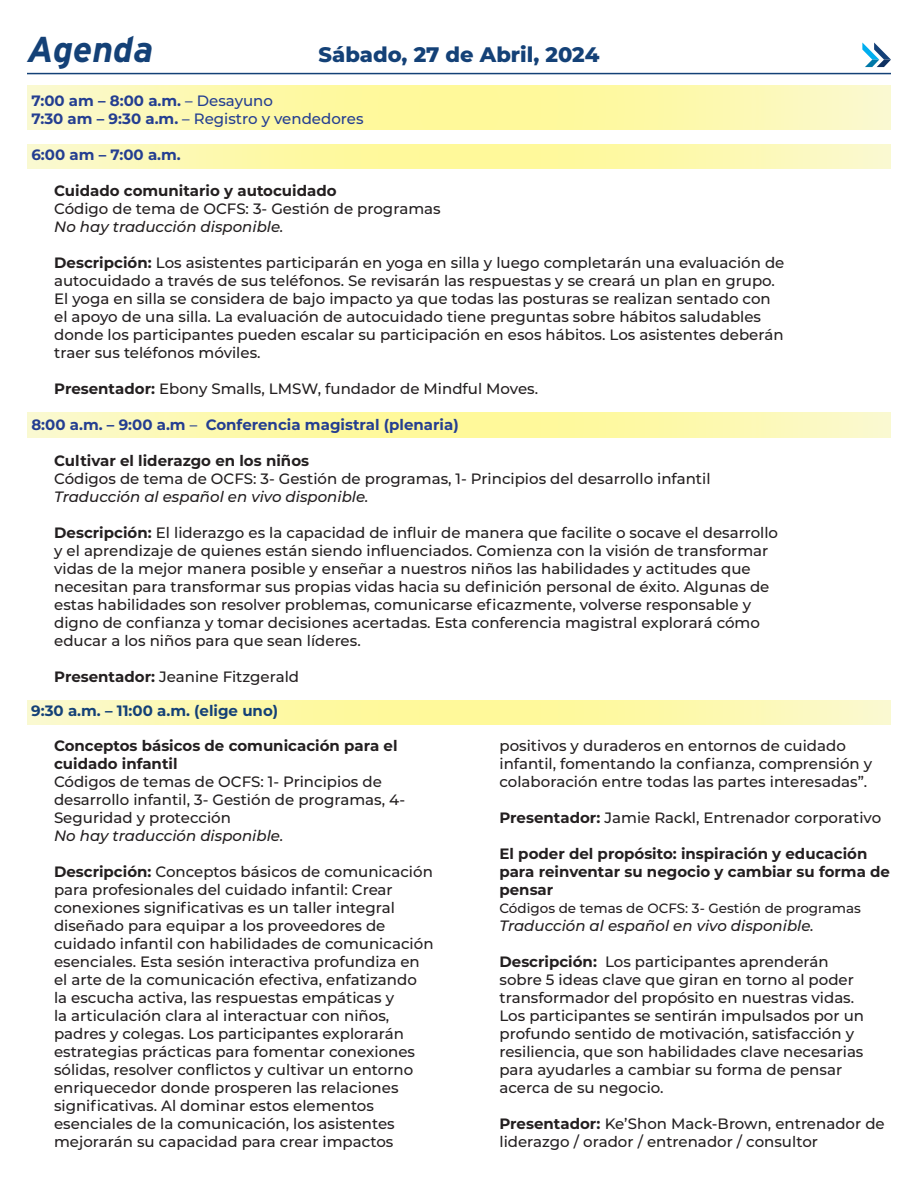
<style>
.page{position:relative;width:918px;height:1188px;background:#fff}
.page>*{position:absolute;margin:0;border:0;box-sizing:border-box;transform-origin:0 0}
.t1{font:italic 700 36px "Interstate";color:#144177}
.t2{font:800 21px "Montserrat";color:#144177}
.t3{font:500 15px/18px "Montserrat";color:#231f20}
.t4{font:700 15px/18px "Montserrat";color:#231f20}
.t5{font:italic 500 15px "Montserrat";color:#231f20}
.t6{font:700 15px "Montserrat";color:#243e91}
.t7{font:500 15px "Montserrat";color:#243e91}
.t8{font:700 15px "Montserrat";color:#144177}
.t9{font:500 13.5px "Montserrat";color:#231f20}
.s1{font-weight:500}
.s2{font-weight:700}
</style>
<div class="page">
<svg style="left:27px;top:144px;width:864px;height:25px"></svg>
<svg style="left:27px;top:86px;width:864px;height:43px"></svg>
<svg style="left:27px;top:413px;width:864px;height:24px"></svg>
<svg style="left:27px;top:700px;width:864px;height:25px"></svg>
<hr style="left:27px;top:73px;width:864px;height:1px;background:#144177">
<svg style="left:862px;top:43px;width:29px;height:24px"></svg>
<p class="t1" style="left:27px;top:29px;width:128px">Agenda</p>
<p class="t2" style="left:319px;top:39px;width:282px">Sábado, 27 de Abril, 2024</p>
<p class="t6" style="left:31px;top:90px;width:243px">7:00 am – 8:00 a.m. <span class="s1">– Desayuno</span></p>
<p class="t7" style="left:31px;top:109px;width:334px"><span class="s2">7:30 am – 9:30 a.m.</span> – Registro y vendedores</p>
<p class="t6" style="left:31px;top:144px;width:151px">6:00 am – 7:00 a.m.</p>
<p class="t4" style="left:54px;top:181px;width:284px">Cuidado comunitario y autocuidado</p>
<p class="t3" style="left:54px;top:199px;width:388px">Código de tema de OCFS: 3- Gestión de programas</p>
<p class="t5" style="left:54px;top:217px;width:231px">No hay traducción disponible.</p>
<p class="t3" style="left:54px;top:253px;width:732px"><span class="s2">Descripción:</span> Los asistentes participarán en yoga en silla y luego completarán una evaluación de autocuidado a través de sus teléfonos. Se revisarán las respuestas y se creará un plan en grupo.<br>El yoga en silla se considera de bajo impacto ya que todas las posturas se realizan sentado con el apoyo de una silla. La evaluación de autocuidado tiene preguntas sobre hábitos saludables donde los participantes pueden escalar su participación en esos hábitos. Los asistentes deberán traer sus teléfonos móviles.</p>
<p class="t3" style="left:54px;top:379px;width:485px"><span class="s2">Presentador:</span> Ebony Smalls, LMSW, fundador de Mindful Moves.</p>
<p class="t6" style="left:31px;top:414px;width:429px">8:00 a.m. – 9:00 a.m <span class="s1">–</span> Conferencia magistral (plenaria)</p>
<p class="t4" style="left:54px;top:451px;width:256px">Cultivar el liderazgo en los niños</p>
<p class="t3" style="left:54px;top:469px;width:658px">Códigos de tema de OCFS: 3- Gestión de programas, 1- Principios del desarrollo infantil</p>
<p class="t5" style="left:54px;top:487px;width:316px">Traducción al español en vivo disponible.</p>
<p class="t3" style="left:54px;top:523px;width:725px"><span class="s2">Descripción:</span> El liderazgo es la capacidad de influir de manera que facilite o socave el desarrollo y el aprendizaje de quienes están siendo influenciados. Comienza con la visión de transformar vidas de la mejor manera posible y enseñar a nuestros niños las habilidades y actitudes que necesitan para transformar sus propias vidas hacia su definición personal de éxito. Algunas de estas habilidades son resolver problemas, comunicarse eficazmente, volverse responsable y digno de confianza y tomar decisiones acertadas. Esta conferencia magistral explorará cómo educar a los niños para que sean líderes.</p>
<p class="t3" style="left:54px;top:667px;width:246px"><span class="s2">Presentador:</span> Jeanine Fitzgerald</p>
<p class="t8" style="left:31px;top:700px;width:249px">9:30 a.m. – 11:00 a.m. (elige uno)</p>
<p class="t4" style="left:54px;top:736px;width:345px">Conceptos básicos de comunicación para el cuidado infantil</p>
<p class="t3" style="left:54px;top:772px;width:353px">Códigos de temas de OCFS: 1- Principios de desarrollo infantil, 3- Gestión de programas, 4-<br>Seguridad y protección</p>
<p class="t5" style="left:54px;top:825px;width:231px">No hay traducción disponible.</p>
<p class="t3" style="left:54px;top:862px;width:381px"><span class="s2">Descripción:</span> Conceptos básicos de comunicación para profesionales del cuidado infantil: Crear conexiones significativas es un taller integral diseñado para equipar a los proveedores de cuidado infantil con habilidades de comunicación esenciales. Esta sesión interactiva profundiza en el arte de la comunicación efectiva, enfatizando la escucha activa, las respuestas empáticas y<br>la articulación clara al interactuar con niños, padres y colegas. Los participantes explorarán estrategias prácticas para fomentar conexiones sólidas, resolver conflictos y cultivar un entorno enriquecedor donde prosperen las relaciones significativas. Al dominar estos elementos esenciales de la comunicación, los asistentes mejorarán su capacidad para crear impactos</p>
<p class="t3" style="left:500px;top:736px;width:374px">positivos y duraderos en entornos de cuidado infantil, fomentando la confianza, comprensión y colaboración entre todas las partes interesadas”.</p>
<p class="t3" style="left:500px;top:808px;width:383px"><span class="s2">Presentador:</span> Jamie Rackl, Entrenador corporativo</p>
<p class="t4" style="left:500px;top:844px;width:392px">El poder del propósito: inspiración y educación para reinventar su negocio y cambiar su forma de pensar</p>
<p class="t9" style="left:500px;top:899px;width:363px">Códigos de temas de OCFS: 3- Gestión de programas</p>
<p class="t5" style="left:500px;top:915px;width:316px">Traducción al español en vivo disponible.</p>
<p class="t3" style="left:500px;top:952px;width:366px"><span class="s2">Descripción:</span> Los participantes aprenderán sobre 5 ideas clave que giran en torno al poder transformador del propósito en nuestras vidas.<br>Los participantes se sentirán impulsados por un profundo sentido de motivación, satisfacción y resiliencia, que son habilidades clave necesarias para ayudarles a cambiar su forma de pensar acerca de su negocio.</p>
<p class="t3" style="left:500px;top:1114px;width:387px"><span class="s2">Presentador:</span> Ke’Shon Mack-Brown, entrenador de liderazgo / orador / entrenador / consultor</p>
</div>
